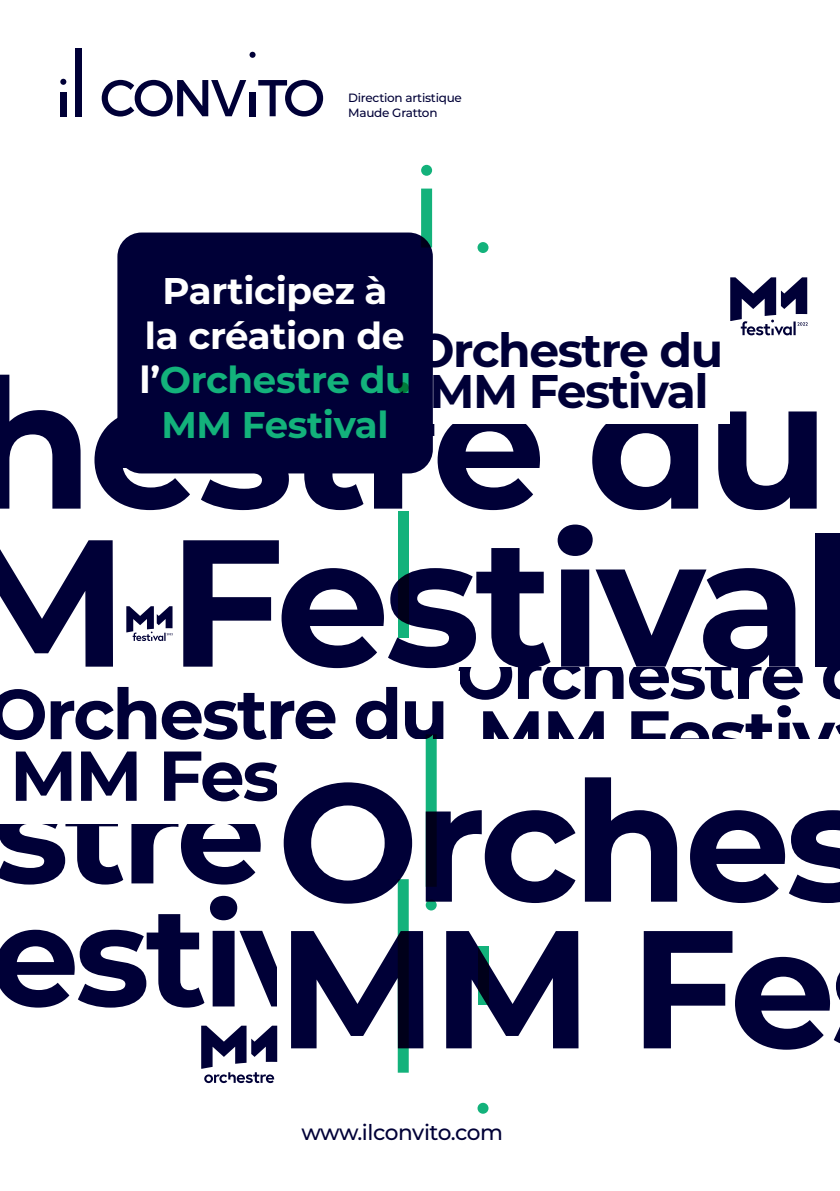
<style>
.page{position:relative;width:840px;height:1191px;background:#fff}
.page>*{position:absolute;margin:0;border:0;box-sizing:border-box;transform-origin:0 0}
.t1{font:700 180.4px "Montserrat";letter-spacing:-.03em;color:#000037}
.t2{font:700 167.6px/146.6px "Montserrat";letter-spacing:-.03em;color:#000037}
.t3{font:700 140.6px/123px "Montserrat";letter-spacing:-.03em;color:#000037}
.t4{font:700 70.4px/61.6px "Montserrat";letter-spacing:-.03em;color:#000037;text-align:center}
.t5{font:700 47.2px/41.2px "Montserrat";letter-spacing:-.03em;color:#000037;text-align:center}
.t6{font:700 37.2px/44.6px "Montserrat";letter-spacing:-.01em;color:#fff;text-align:center}
.t7{font:500 21.6px "Montserrat";letter-spacing:-.025em;color:#000037}
.t8{font:500 12px "Montserrat";letter-spacing:-.02em;color:#000037}
.s1{color:#13b27b}
</style>
<div class="page">
<svg style="left:102px;top:80px;width:144px;height:36px"></svg>
<svg style="left:258px;top:80px;width:65px;height:36px"></svg>
<div style="left:76px;top:48px;width:6px;height:68px;background:#000037"></div>
<div style="left:60px;top:92px;width:6px;height:24px;background:#000037"></div>
<div style="left:249px;top:92px;width:6px;height:24px;background:#000037"></div>
<svg style="left:60px;top:79px;width:6px;height:6px"></svg>
<svg style="left:249px;top:52px;width:6px;height:6px"></svg>
<div style="left:117px;top:232px;width:315px;height:241px;background:#000037;border-radius:24px"></div>
<svg style="left:397px;top:734px;width:39px;height:338px"></svg>
<svg style="left:421px;top:165px;width:11px;height:82px"></svg>
<div style="left:477px;top:945px;width:11px;height:59px;background:#13b27b"></div>
<div style="left:477px;top:1102px;width:11px;height:11px;background:#13b27b;border-radius:50%"></div>
<div style="left:477px;top:242px;width:11px;height:11px;background:#13b27b;border-radius:50%"></div>
<div style="left:397px;top:512px;width:11px;height:126px;background:#13b27b"></div>
<div style="left:397px;top:382px;width:11px;height:11px;background:#00001a;border-radius:50%"></div>
<svg style="left:730px;top:277px;width:77px;height:58px"></svg>
<svg style="left:126px;top:606px;width:47px;height:35px"></svg>
<svg style="left:201px;top:1025px;width:76px;height:58px"></svg>
<p class="t8" style="left:348px;top:89px;width:115px">Direction artistique</p>
<p class="t8" style="left:348px;top:104px;width:91px">Maude Gratton</p>
<p class="t6" style="left:139px;top:267px;width:272px">Participez à<br>la création de l’<span class="s1">Orchestre du<br>MM Festival</span></p>
<p class="t5" style="left:414px;top:327px;width:310px">Orchestre du<br>MM Festival</p>
<p class="t1" style="left:-32px;top:314px;width:862px">hestre du</p>
<p class="t1" style="left:-45px;top:472px;width:902px">M Festival</p>
<p class="t4" style="left:-12px;top:680px;width:461px">Orchestre du<br>MM Festival</p>
<p class="t4" style="left:455px;top:639px;width:380px">Orchestre<br>MM Festiv</p>
<p class="t2" style="left:277px;top:760px;width:598px">Orches<br>MM Fe</p>
<p class="t3" style="left:-10px;top:765px;width:497px">stre du estival</p>
<p class="t7" style="left:301px;top:1117px;width:203px">www.ilconvito.com</p>
</div>
